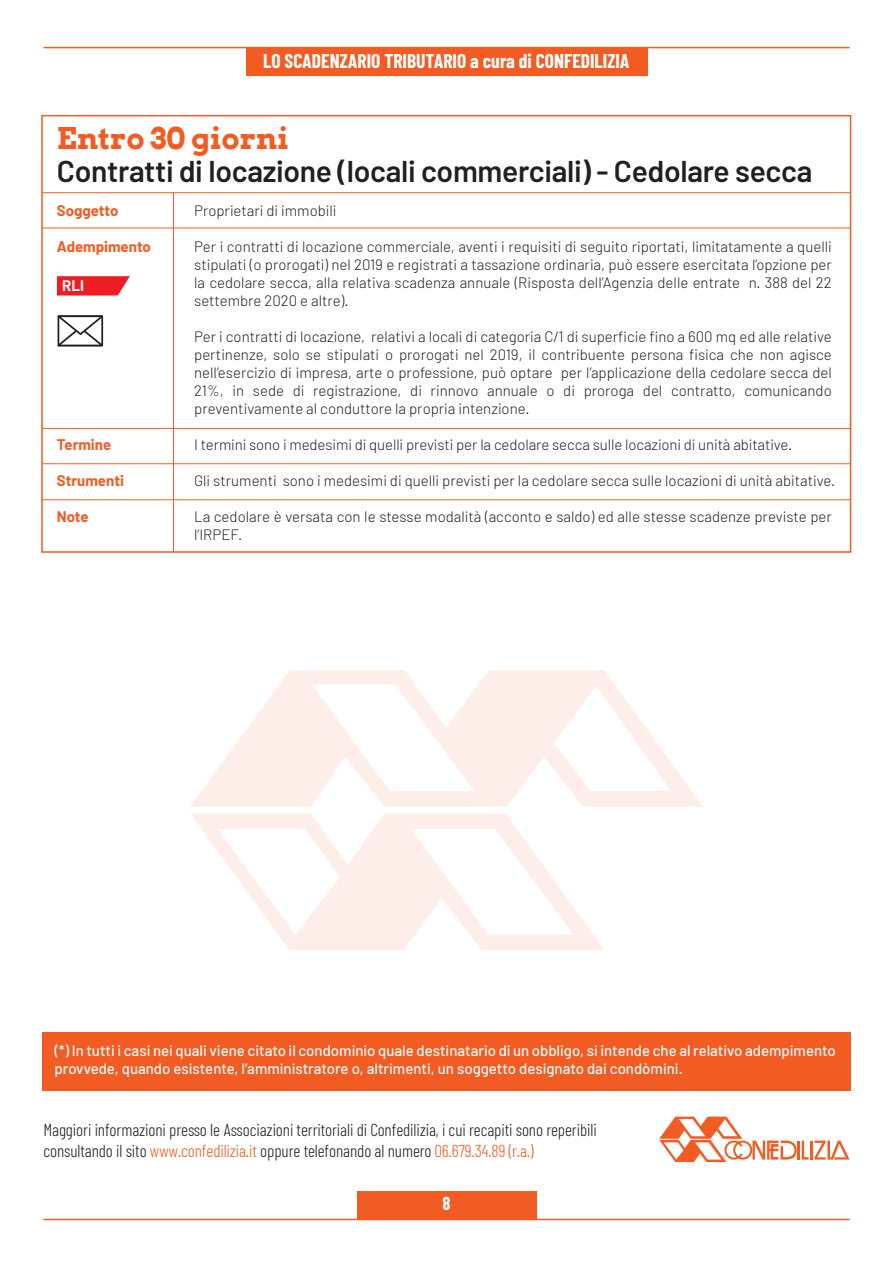
<style>
.page{position:relative;width:893px;height:1263px;background:#fff}
.page>*{position:absolute;margin:0;border:0;box-sizing:border-box;transform-origin:0 0}
.t1{font:600 30px "Barlow";letter-spacing:-.01em;color:#231f20}
.t2{font:700 30px "Arvo";color:#f25b21}
.t3{font:700 19.5px "Barlow Condensed";color:#fff}
.t4{font:700 18.45px "Barlow Condensed";color:#fff}
.t5{font:300 17.25px/20.7px "Barlow Condensed";letter-spacing:-.005em;color:#231f20}
.t6{font:300 15px/18px "Barlow";color:#231f20;text-align:justify}
.t7{font:500 15px/18px "Barlow";color:#fff}
.t8{font:700 15px "Barlow";color:#f25b21}
.t9{font:700 15px "Barlow";color:#fff}
.s1{color:#f25b21}
</style>
<div class="page">
<svg style="left:190px;top:670px;width:513px;height:137px;fill:#fef4f1"></svg>
<svg style="left:191px;top:814px;width:413px;height:136px"></svg>
<svg style="left:659px;top:1116px;width:191px;height:46px"></svg>
<hr style="left:43px;top:1219px;width:807px;height:1px;background:#f25b21">
<div style="left:357px;top:1191px;width:179px;height:28px;background:#f25b21"></div>
<hr style="left:43px;top:47px;width:807px;height:1px;background:#f25b21">
<div style="left:246px;top:48px;width:401px;height:28px;background:#f25b21"></div>
<div style="left:42px;top:1032px;width:809px;height:59px;background:#f25b21"></div>
<hr style="left:42px;top:228px;width:808px;height:1px;background:#f25b21">
<hr style="left:173px;top:193px;width:1px;height:359px;background:#f25b21">
<hr style="left:42px;top:428px;width:808px;height:1px;background:#f25b21">
<hr style="left:42px;top:463px;width:808px;height:1px;background:#f25b21">
<hr style="left:42px;top:499px;width:808px;height:1px;background:#f25b21">
<div style="left:41px;top:115px;width:810px;height:438px;border:2px solid #f25b21"></div>
<hr style="left:42px;top:192px;width:808px;height:1px;background:#f25b21">
<svg style="left:57px;top:276px;width:73px;height:19px"></svg>
<svg style="left:57px;top:315px;width:47px;height:32px"></svg>
<h2 class="t3" style="left:263px;top:49px;width:368px">LO SCADENZARIO TRIBUTARIO a cura di CONFEDILIZIA</h2>
<h1 class="t2" style="left:57px;top:119px;width:233px">Entro 30 giorni</h1>
<h1 class="t1" style="left:57px;top:152px;width:757px">Contratti di locazione (locali commerciali) - Cedolare secca</h1>
<p class="t8" style="left:57px;top:201px;width:63px">Soggetto</p>
<p class="t8" style="left:57px;top:237px;width:96px">Adempimento</p>
<p class="t6" style="left:194px;top:201px;width:144px">Proprietari di immobili</p>
<p class="t6" style="left:194px;top:237px;width:639px">Per i contratti di locazione commerciale, aventi i requisiti di seguito riportati, limitatamente a quelli stipulati (o prorogati) nel 2019 e registrati a tassazione ordinaria, può essere esercitata l’opzione per la cedolare secca, alla relativa scadenza annuale (Risposta dell’Agenzia delle entrate n. 388 del 22 settembre 2020 e altre).</p>
<p class="t6" style="left:194px;top:327px;width:639px">Per i contratti di locazione, relativi a locali di categoria C/1 di superficie fino a 600 mq ed alle relative pertinenze, solo se stipulati o prorogati nel 2019, il contribuente persona fisica che non agisce nell’esercizio di impresa, arte o professione, può optare per l’applicazione della cedolare secca del 21%, in sede di registrazione, di rinnovo annuale o di proroga del contratto, comunicando preventivamente al conduttore la propria intenzione.</p>
<p class="t6" style="left:194px;top:435px;width:599px">I termini sono i medesimi di quelli previsti per la cedolare secca sulle locazioni di unità abitative.</p>
<p class="t6" style="left:194px;top:471px;width:643px">Gli strumenti sono i medesimi di quelli previsti per la cedolare secca sulle locazioni di unità abitative.</p>
<p class="t6" style="left:194px;top:507px;width:639px">La cedolare è versata con le stesse modalità (acconto e saldo) ed alle stesse scadenze previste per l’IRPEF.</p>
<p class="t9" style="left:62px;top:276px;width:23px">RLI</p>
<p class="t8" style="left:57px;top:435px;width:56px">Termine</p>
<p class="t8" style="left:57px;top:471px;width:69px">Strumenti</p>
<p class="t8" style="left:57px;top:507px;width:33px">Note</p>
<p class="t7" style="left:55px;top:1041px;width:783px">(*) In tutti i casi nei quali viene citato il condominio quale destinatario di un obbligo, si intende che al relativo adempimento provvede, quando esistente, l’amministratore o, altrimenti, un soggetto designato dai condòmini.</p>
<p class="t5" style="left:43px;top:1119px;width:555px">Maggiori informazioni presso le Associazioni territoriali di Confedilizia, i cui recapiti sono reperibili consultando il sito <span class="s1">www.confedilizia.it</span> oppure telefonando al numero <span class="s1">06.679.34.89 (r.a.)</span></p>
<p class="t4" style="left:442px;top:1192px;width:10px">8</p>
</div>
